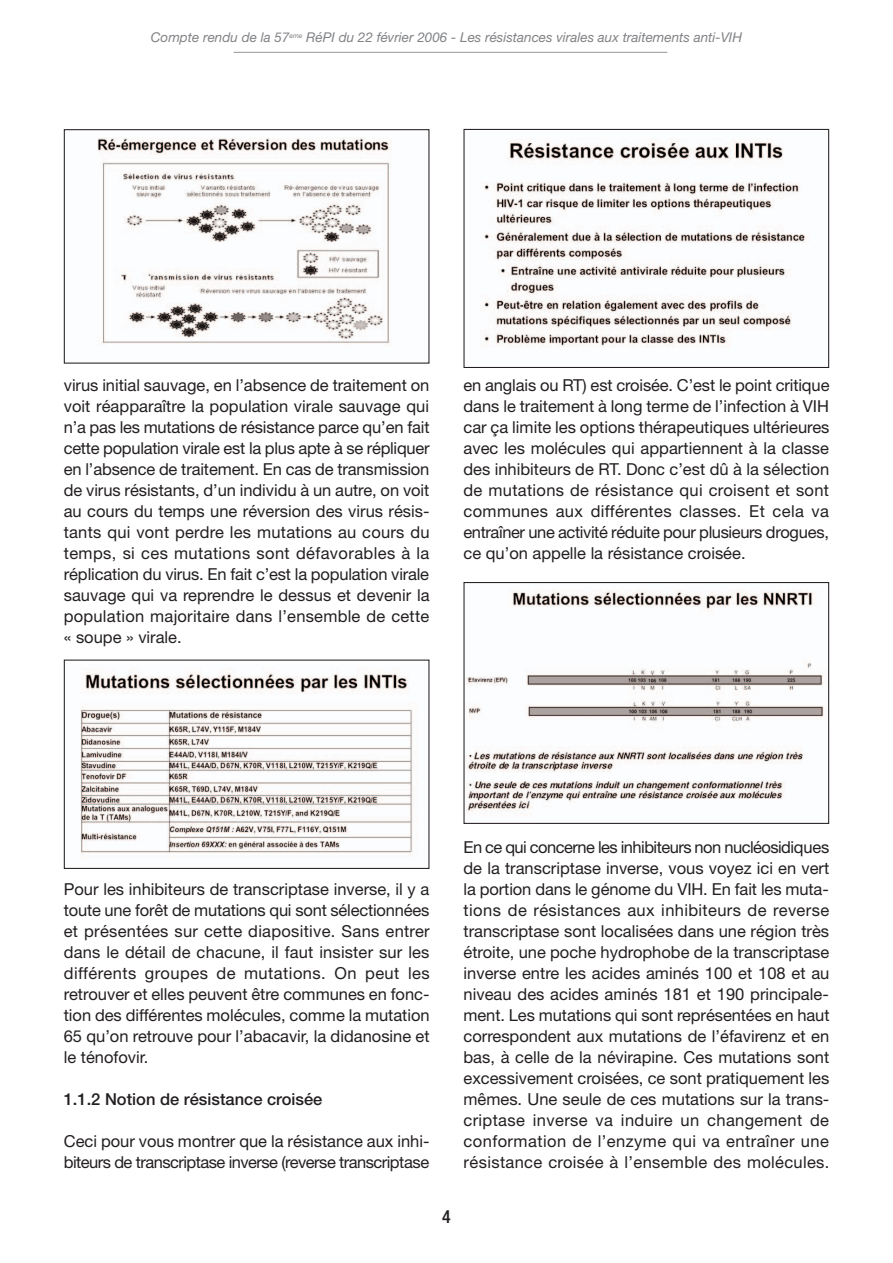
<style>
.page{position:relative;width:893px;height:1263px;background:#fff}
.page>*{position:absolute;margin:0;border:0;box-sizing:border-box;transform-origin:0 0}
.t1{font:500 condensed 18px "Helvetica Neue";color:#231f20}
.t2{font:16.5px/21px "Helvetica Neue";color:#231f20;text-align:justify}
.t3{font:16.5px/21px "Helvetica Neue";letter-spacing:-.03em;color:#231f20}
.t4{font:500 16.5px "Helvetica Neue";color:#231f20}
.t5{font:italic 13.5px "Helvetica Neue";color:#808285}
</style>
<div class="page">
<hr style="left:234px;top:52px;width:433px;height:1px;background:#939598">
<img style="left:97px;top:138px;width:295px;height:207px">
<div style="left:64px;top:129px;width:365px;height:235px;border:1px solid #231f20"></div>
<img style="left:80px;top:668px;width:338px;height:187px">
<div style="left:64px;top:660px;width:365px;height:209px;border:1px solid #231f20"></div>
<img style="left:482px;top:139px;width:327px;height:208px">
<div style="left:463px;top:129px;width:366px;height:239px;border:1px solid #231f20"></div>
<img style="left:465px;top:590px;width:359px;height:226px">
<div style="left:463px;top:582px;width:366px;height:242px;border:1px solid #231f20"></div>
<p class="t5" style="left:151px;top:33px;width:593px">Compte rendu de la 57<sup>eme</sup> RéPI du 22 février 2006 - Les résistances virales aux traitements anti-VIH</p>
<p class="t2" style="left:64px;top:377px;width:367px">virus initial sauvage, en l’absence de traitement on voit réapparaître la population virale sauvage qui n’a pas les mutations de résistance parce qu’en fait cette population virale est la plus apte à se répliquer en l’absence de traitement. En cas de transmission de virus résistants, d’un individu à un autre, on voit au cours du temps une réversion des virus résis&shy;tants qui vont perdre les mutations au cours du temps, si ces mutations sont défavorables à la réplication du virus. En fait c’est la population virale sauvage qui va reprendre le dessus et devenir la population majoritaire dans l’ensemble de cette « soupe » virale.</p>
<p class="t2" style="left:463px;top:377px;width:368px">en anglais ou RT) est croisée. C’est le point critique dans le traitement à long terme de l’infection à VIH car ça limite les options thérapeutiques ultérieures avec les molécules qui appartiennent à la classe des inhibiteurs de RT. Donc c’est dû à la sélection de mutations de résistance qui croisent et sont communes aux différentes classes. Et cela va entraîner une activité réduite pour plusieurs drogues, ce qu’on appelle la résistance croisée.</p>
<p class="t2" style="left:64px;top:881px;width:367px">Pour les inhibiteurs de transcriptase inverse, il y a toute une forêt de mutations qui sont sélectionnées et présentées sur cette diapositive. Sans entrer dans le détail de chacune, il faut insister sur les différents groupes de mutations. On peut les retrouver et elles peuvent être communes en fonc&shy;tion des différentes molécules, comme la mutation 65 qu’on retrouve pour l’abacavir, la didanosine et le ténofovir.</p>
<p class="t4" style="left:64px;top:1094px;width:260px">1.1.2 Notion de résistance croisée</p>
<p class="t3" style="left:64px;top:1133px;width:367px">Ceci pour vous montrer que la résistance aux inhi&shy;biteurs de transcriptase inverse (reverse transcriptase</p>
<p class="t2" style="left:463px;top:839px;width:368px">En ce qui concerne les inhibiteurs non nucléosidiques de la transcriptase inverse, vous voyez ici en vert la portion dans le génome du VIH. En fait les muta&shy;tions de résistances aux inhibiteurs de reverse transcriptase sont localisées dans une région très étroite, une poche hydrophobe de la transcriptase inverse entre les acides aminés 100 et 108 et au niveau des acides aminés 181 et 190 principale&shy;ment. Les mutations qui sont représentées en haut correspondent aux mutations de l’éfavirenz et en bas, à celle de la névirapine. Ces mutations sont excessivement croisées, ce sont pratiquement les mêmes. Une seule de ces mutations sur la trans&shy;criptase inverse va induire un changement de conformation de l’enzyme qui va entraîner une résistance croisée à l’ensemble des molécules.</p>
<p class="t1" style="left:442px;top:1210px;width:10px">4</p>
</div>
